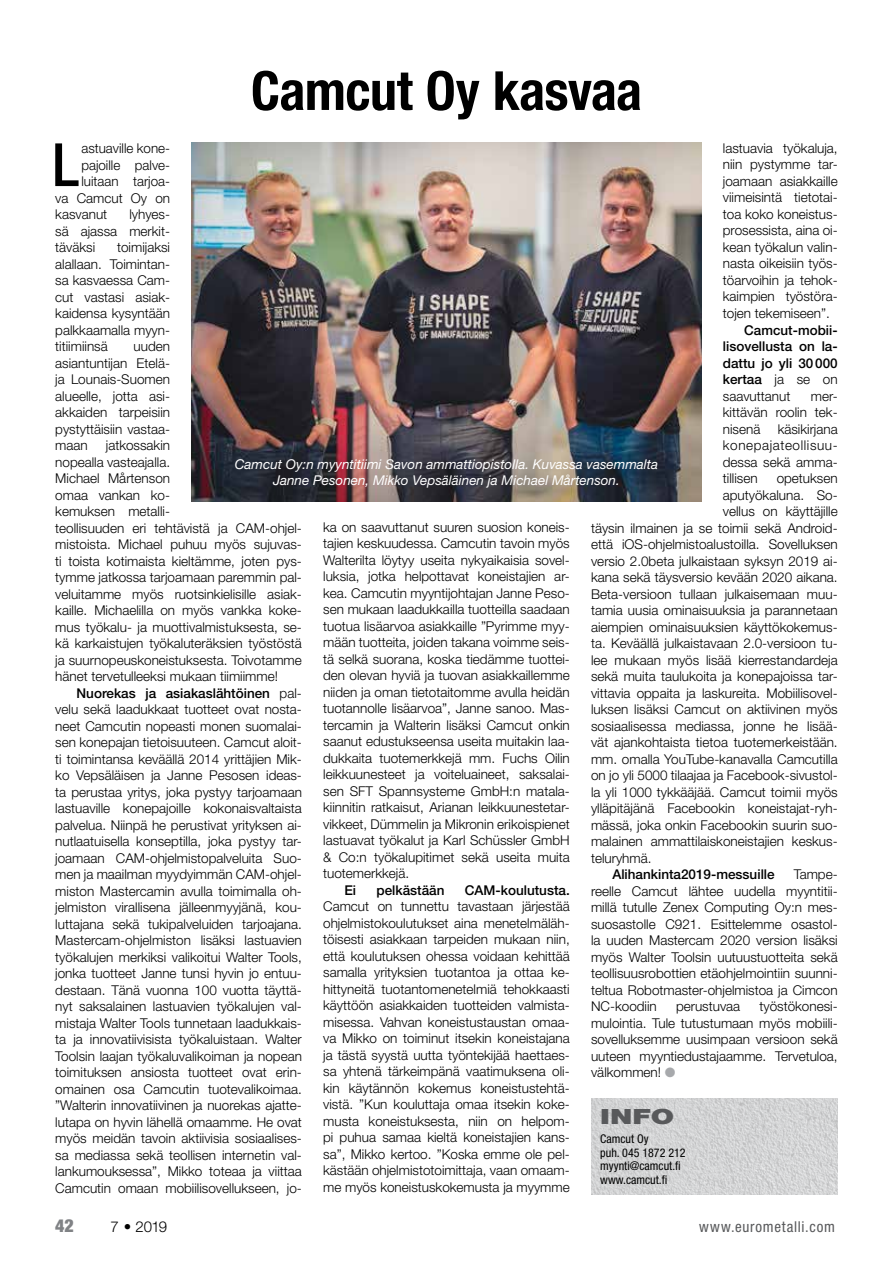
<style>
.page{position:relative;width:893px;height:1263px;background:#fff}
.page>*{position:absolute;margin:0;border:0;box-sizing:border-box;transform-origin:0 0}
.t1{font:500 condensed 59.7px "Helvetica Neue";color:#000}
.t2{font:700 condensed 54px "Helvetica Neue";letter-spacing:-.01em;color:#000}
.t3{font:900 21px "Helvetica Neue";color:#58595b;scale:1.4 1}
.t4{font:900 condensed 18px "Helvetica Neue";color:#808285}
.t5{font:condensed 15px "Helvetica Neue";letter-spacing:.05em;color:#58595b}
.t6{font:300 15px "Helvetica Neue";color:#000}
.t7{font:300 13.5px/16.5px "Helvetica Neue";color:#000;text-align:justify}
.t8{font:500 13.5px/16.5px "Helvetica Neue";color:#000;text-align:justify}
.t9{font:italic 13.5px/16.5px "Helvetica Neue";color:#fff;text-align:center}
.t10{font:condensed 12px/13.5px "Helvetica Neue";color:#000}
.s1{font-weight:300}
.s2{font-weight:500}
.s3{color:#a7a9ac}
</style>
<div class="page">
<img style="left:591px;top:1098px;width:247px;height:97px">
<img style="left:191px;top:142px;width:511px;height:360px">
<h2 class="t2" style="left:251px;top:58px;width:393px">Camcut Oy kasvaa</h2>
<p class="t7" style="left:723px;top:139px;width:116px">lastuavia työkaluja, niin pystymme tar&shy;joamaan asiakkaille viimeisintä tietotai&shy;toa koko koneistus&shy;prosessista, aina oi&shy;kean työkalun valin&shy;nasta oikeisiin työs&shy;töarvoihin ja tehok&shy;kaimpien työstöra&shy;tojen tekemiseen”.</p>
<p class="t8" style="left:723px;top:321px;width:116px;text-indent:21px">Camcut-mobii&shy;lisovellusta on la&shy;dattu jo yli 30000 kertaa <span class="s1">ja se on saavuttanut</span></p>
<h1 class="t1" style="left:53px;top:129px;width:28px">L</h1>
<p class="t7" style="left:81px;top:140px;width:90px">astuaville kone-</p>
<p class="t7" style="left:81px;top:156px;width:90px">pajoille palve-</p>
<p class="t7" style="left:81px;top:173px;width:90px">luitaan tarjoa-</p>
<p class="t7" style="left:55px;top:189px;width:116px">va Camcut Oy on</p>
<p class="t7" style="left:55px;top:206px;width:54px">kasvanut</p>
<p class="t7" style="left:55px;top:206px;width:116px;text-indent:74px">lyhyes&shy;sä ajassa merkit&shy;täväksi</p>
<p class="t7" style="left:55px;top:239px;width:116px;text-indent:62px">toimijaksi alallaan. Toimintan&shy;sa kasvaessa Cam&shy;cut vastasi asiak&shy;kaidensa kysyntään palkkaamalla myyn&shy;titiimiinsä</p>
<p class="t7" style="left:55px;top:338px;width:116px;text-align:left;text-indent:78px">uuden asiantuntijan Etelä&shy;ja Lounais-Suomen alueelle, jotta asi&shy;akkaiden tarpeisiin pystyttäisiin vastaa&shy;maan</p>
<p class="t7" style="left:723px;top:387px;width:116px;text-indent:88px">mer&shy;kittävän roolin tek&shy;nisenä</p>
<p class="t7" style="left:723px;top:420px;width:116px;text-indent:55px">käsikirjana konepajateollisuu&shy;dessa sekä amma&shy;tillisen</p>
<p class="t7" style="left:55px;top:437px;width:248px;text-align:left;text-indent:51px">jatkossakin<br>nopealla vasteajalla.<br>Michael Mårtenson<br>omaa vankan ko-<br>kemuksen metalli-<br>teollisuuden eri tehtävistä ja CAM-ohjel&shy;mistoista. Michael puhuu myös sujuvas&shy;ti toista kotimaista kieltämme, joten pys&shy;tymme jatkossa tarjoamaan paremmin pal&shy;veluitamme myös ruotsinkielisille asiak&shy;kaille. Michaelilla on myös vankka koke&shy;mus työkalu- ja muottivalmistuksesta, se&shy;kä karkaistujen työkaluteräksien työstöstä ja suurnopeuskoneistuksesta. Toivotamme hänet tervetulleeksi mukaan tiimiimme!</p>
<p class="t7" style="left:55px;top:684px;width:248px;text-indent:21px"><span class="s2">Nuorekas ja asiakaslähtöinen</span> pal&shy;velu sekä laadukkaat tuotteet ovat nosta&shy;neet Camcutin nopeasti monen suomalai&shy;sen konepajan tietoisuuteen. Camcut aloit&shy;ti toimintansa keväällä 2014 yrittäjien Mik&shy;ko Vepsäläisen ja Janne Pesosen ideas&shy;ta perustaa yritys, joka pystyy tarjoamaan lastuaville konepajoille kokonaisvaltaista palvelua. Niinpä he perustivat yrityksen ai&shy;nutlaatuisella konseptilla, joka pystyy tar&shy;joamaan CAM-ohjelmistopalveluita Suo&shy;men ja maailman myydyimmän CAM-ohjel&shy;miston Mastercamin avulla toimimalla oh&shy;jelmiston virallisena jälleenmyyjänä, kou&shy;luttajana sekä tukipalveluiden tarjoajana.<br>Mastercam-ohjelmiston lisäksi lastuavien työkalujen merkiksi valikoitui Walter Tools, jonka tuotteet Janne tunsi hyvin jo entuu&shy;destaan. Tänä vuonna 100 vuotta täyttä&shy;nyt saksalainen lastuavien työkalujen val&shy;mistaja Walter Tools tunnetaan laadukkais&shy;ta ja innovatiivisista työkaluistaan. Walter Toolsin laajan työkaluvalikoiman ja nopean toimituksen ansiosta tuotteet ovat erin&shy;omainen osa Camcutin tuotevalikoimaa. ”Walterin innovatiivinen ja nuorekas ajatte&shy;lutapa on hyvin lähellä omaamme. He ovat myös meidän tavoin aktiivisia sosiaalises&shy;sa mediassa sekä teollisen internetin val&shy;lankumouksessa”, Mikko toteaa ja viittaa Camcutin omaan mobiilisovellukseen, jo-</p>
<p class="t9" style="left:235px;top:455px;width:425px">Camcut Oy:n myyntitiimi Savon ammattiopistolla. Kuvassa vasemmalta<br>Janne Pesonen, Mikko Vepsäläinen ja Michael Mårtenson.</p>
<p class="t7" style="left:777px;top:470px;width:63px">opetuksen</p>
<p class="t7" style="left:723px;top:486px;width:116px">aputyökaluna. So-</p>
<p class="t7" style="left:723px;top:503px;width:116px">vellus on käyttäjille</p>
<p class="t7" style="left:591px;top:519px;width:246px">täysin ilmainen ja se toimii sekä Android-</p>
<p class="t7" style="left:591px;top:536px;width:248px">että iOS-ohjelmistoalustoilla. Sovelluksen</p>
<p class="t7" style="left:591px;top:552px;width:248px">versio 2.0beta julkaistaan syksyn 2019 ai-</p>
<p class="t7" style="left:591px;top:569px;width:248px">kana sekä täysversio kevään 2020 aikana.</p>
<p class="t7" style="left:591px;top:585px;width:248px">Beta-versioon tullaan julkaisemaan muu-</p>
<p class="t7" style="left:591px;top:602px;width:248px">tamia uusia ominaisuuksia ja parannetaan</p>
<p class="t7" style="left:591px;top:618px;width:248px">aiempien ominaisuuksien käyttökokemus-</p>
<p class="t7" style="left:591px;top:635px;width:248px">ta. Keväällä julkaistavaan 2.0-versioon tu-</p>
<p class="t7" style="left:591px;top:651px;width:248px">lee mukaan myös lisää kierrestandardeja</p>
<p class="t7" style="left:591px;top:668px;width:248px">sekä muita taulukoita ja konepajoissa tar-</p>
<p class="t7" style="left:591px;top:684px;width:248px">vittavia oppaita ja laskureita. Mobiilisovel-</p>
<p class="t7" style="left:591px;top:701px;width:248px">luksen lisäksi Camcut on aktiivinen myös</p>
<p class="t7" style="left:591px;top:717px;width:248px">sosiaalisessa mediassa, jonne he lisää-</p>
<p class="t7" style="left:591px;top:734px;width:248px">vät ajankohtaista tietoa tuotemerkeistään.</p>
<p class="t7" style="left:591px;top:750px;width:248px">mm. omalla YouTube-kanavalla Camcutilla</p>
<p class="t7" style="left:591px;top:767px;width:248px">on jo yli 5000 tilaajaa ja Facebook-sivustol-</p>
<p class="t7" style="left:591px;top:783px;width:248px">la yli 1000 tykkääjää. Camcut toimii myös</p>
<p class="t7" style="left:591px;top:800px;width:248px">ylläpitäjänä Facebookin koneistajat-ryh-</p>
<p class="t7" style="left:591px;top:816px;width:248px">mässä, joka onkin Facebookin suurin suo-</p>
<p class="t7" style="left:591px;top:833px;width:248px">malainen ammattilaiskoneistajien keskus-</p>
<p class="t7" style="left:591px;top:849px;width:62px">teluryhmä.</p>
<p class="t8" style="left:612px;top:866px;width:164px">Alihankinta2019-messuille</p>
<p class="t7" style="left:323px;top:518px;width:248px">ka on saavuttanut suuren suosion koneis&shy;tajien keskuudessa. Camcutin tavoin myös Walterilta löytyy useita nykyaikaisia sovel&shy;luksia, jotka helpottavat koneistajien ar&shy;kea. Camcutin myyntijohtajan Janne Peso&shy;sen mukaan laadukkailla tuotteilla saadaan tuotua lisäarvoa asiakkaille ”Pyrimme myy&shy;mään tuotteita, joiden takana voimme seis&shy;tä selkä suorana, koska tiedämme tuottei&shy;den olevan hyviä ja tuovan asiakkaillemme niiden ja oman tietotaitomme avulla heidän tuotannolle lisäarvoa”, Janne sanoo. Mas&shy;tercamin ja Walterin lisäksi Camcut onkin saanut edustukseensa useita muitakin laa&shy;dukkaita tuotemerkkejä mm. Fuchs Oilin leikkuunesteet ja voiteluaineet, saksalai&shy;sen SFT Spannsysteme GmbH:n matala&shy;kiinnitin ratkaisut, Arianan leikkuunestetar&shy;vikkeet, Dümmelin ja Mikronin erikoispienet lastuavat työkalut ja Karl Schüssler GmbH &amp; Co:n työkalupitimet sekä useita muita tuotemerkkejä.</p>
<p class="t8" style="left:344px;top:881px;width:13px">Ei</p>
<p class="t8" style="left:376px;top:881px;width:70px">pelkästään</p>
<p class="t8" style="left:465px;top:881px;width:107px">CAM-koulutusta.</p>
<p class="t7" style="left:323px;top:898px;width:248px">Camcut on tunnettu tavastaan järjestää ohjelmistokoulutukset aina menetelmäläh&shy;töisesti asiakkaan tarpeiden mukaan niin, että koulutuksen ohessa voidaan kehittää samalla yrityksien tuotantoa ja ottaa ke&shy;hittyneitä tuotantomenetelmiä tehokkaasti käyttöön asiakkaiden tuotteiden valmista&shy;misessa. Vahvan koneistustaustan omaa&shy;va Mikko on toiminut itsekin koneistajana ja tästä syystä uutta työntekijää haettaes&shy;sa yhtenä tärkeimpänä vaatimuksena oli&shy;kin käytännön kokemus koneistustehtä&shy;vistä. ”Kun kouluttaja omaa itsekin koke&shy;musta koneistuksesta, niin on helpom&shy;pi puhua samaa kieltä koneistajien kans&shy;sa”, Mikko kertoo. ”Koska emme ole pel&shy;kästään ohjelmistotoimittaja, vaan omaam&shy;me myös koneistuskokemusta ja myymme</p>
<p class="t7" style="left:591px;top:866px;width:248px;text-indent:203px">Tampe&shy;reelle Camcut lähtee uudella myyntitii&shy;millä tutulle Zenex Computing Oy:n mes&shy;suosastolle C921. Esittelemme osastol&shy;la uuden Mastercam 2020 version lisäksi myös Walter Toolsin uutuustuotteita sekä teollisuusrobottien etäohjelmointiin suunni&shy;teltua Robotmaster-ohjelmistoa ja Cimcon NC-koodiin</p>
<p class="t7" style="left:591px;top:998px;width:248px;text-indent:168px">työstökonesi&shy;mulointia. Tule tutustumaan myös mobiili&shy;sovelluksemme uusimpaan versioon sekä uuteen myyntiedustajaamme. Tervetuloa, välkommen! <span class="s3">●</span></p>
<p class="t7" style="left:676px;top:998px;width:66px">perustuvaa</p>
<h3 class="t3" style="left:600px;top:1104px;width:54px">INFO</h3>
<p class="t10" style="left:600px;top:1132px;width:87px">Camcut Oy<br>puh. 045 1872 212 myynti@camcut.fi www.camcut.fi</p>
<h3 class="t4" style="left:55px;top:1215px;width:20px">42</h3>
<p class="t6" style="left:111px;top:1218px;width:58px">7 • 2019</p>
<p class="t5" style="left:699px;top:1218px;width:137px">www.eurometalli.com</p>
</div>
